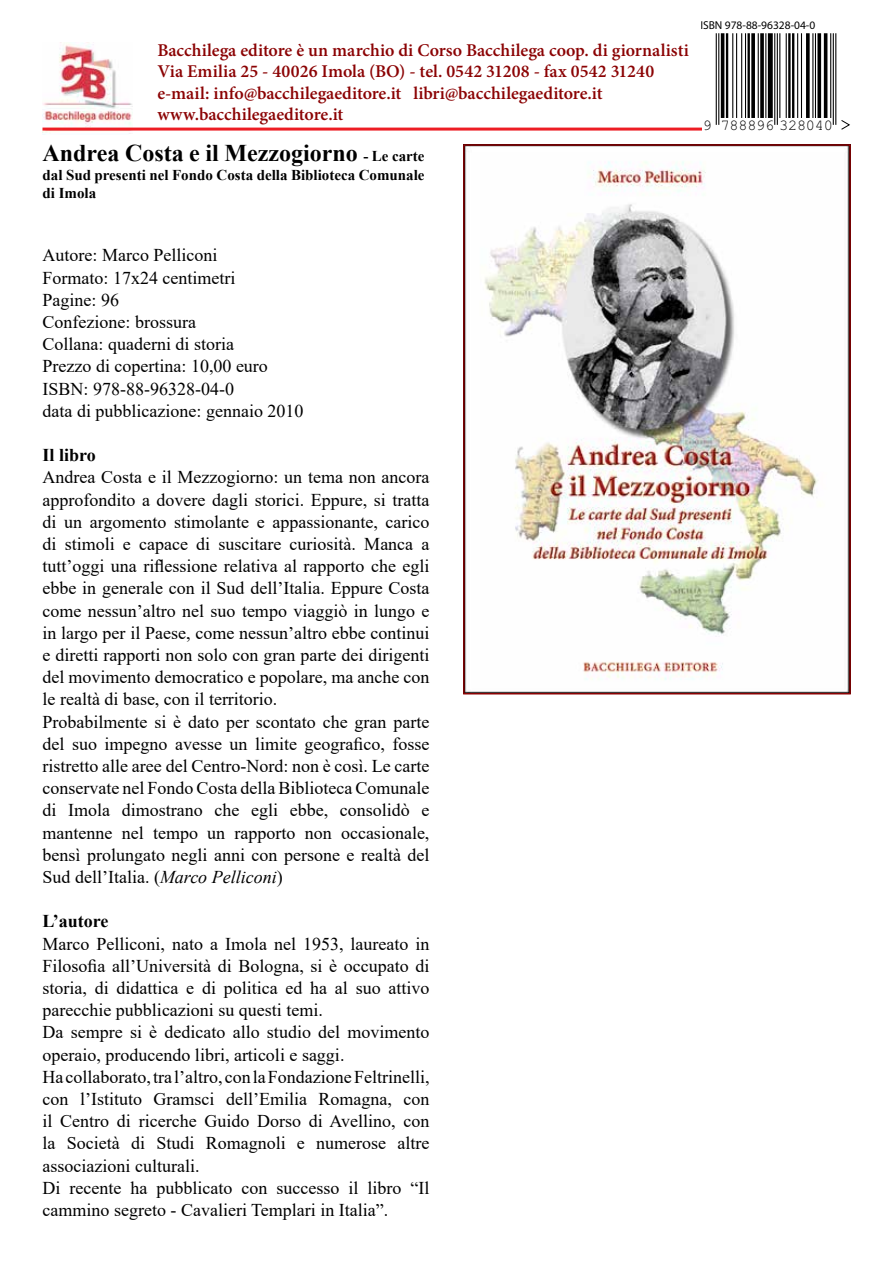
<style>
.page{position:relative;width:893px;height:1263px;background:#fff}
.page>*{position:absolute;margin:0;border:0;box-sizing:border-box;transform-origin:0 0}
.t1{font:700 24px "Times New Roman";color:#000}
.t2{font:18px/22.2px "Times New Roman";color:#000}
.t3{font:600 18px/21.6px "Minion Pro";color:#8b0304}
.t4{font:700 18px "Times New Roman";color:#000}
.t5{font:15.3px "Helvetica";letter-spacing:-.015em;color:#000}
.t6{font:700 15px/18.6px "Times New Roman";color:#000}
.t7{font:11.4px "Courier";color:#000}
.s1{font-size:15px}
.s2{font-style:italic}
</style>
<div class="page">
<img style="left:43px;top:43px;width:90px;height:92px">
<hr style="left:43px;top:128px;width:807px;height:3px;background:#ed1d24">
<img style="left:466px;top:147px;width:382px;height:544px">
<div style="left:463px;top:144px;width:388px;height:550px;border:2px solid #8b0304"></div>
<svg style="left:702px;top:33px;width:138px;height:98px"></svg>
<hr style="left:716px;top:33px;width:1px;height:92px;background:#000">
<hr style="left:718px;top:33px;width:1px;height:92px;background:#000">
<hr style="left:721px;top:33px;width:3px;height:85px;background:#000">
<hr style="left:726px;top:33px;width:2px;height:85px;background:#000">
<hr style="left:732px;top:33px;width:1px;height:85px;background:#000">
<hr style="left:736px;top:33px;width:1px;height:85px;background:#000">
<hr style="left:741px;top:33px;width:1px;height:85px;background:#000">
<hr style="left:745px;top:33px;width:1px;height:85px;background:#000">
<hr style="left:747px;top:33px;width:3px;height:85px;background:#000">
<svg style="left:751px;top:33px;width:4px;height:85px"></svg>
<hr style="left:758px;top:33px;width:1px;height:85px;background:#000">
<svg style="left:760px;top:33px;width:4px;height:85px"></svg>
<hr style="left:765px;top:33px;width:1px;height:85px;background:#000">
<div style="left:768px;top:33px;width:5px;height:85px;background:#000"></div>
<hr style="left:774px;top:33px;width:1px;height:92px;background:#000">
<hr style="left:777px;top:33px;width:1px;height:92px;background:#000">
<hr style="left:779px;top:33px;width:1px;height:85px;background:#000">
<hr style="left:786px;top:33px;width:1px;height:85px;background:#000">
<hr style="left:788px;top:33px;width:3px;height:85px;background:#000">
<hr style="left:792px;top:33px;width:2px;height:85px;background:#000">
<hr style="left:797px;top:33px;width:1px;height:85px;background:#000">
<hr style="left:801px;top:33px;width:1px;height:85px;background:#000">
<svg style="left:806px;top:33px;width:4px;height:85px"></svg>
<hr style="left:812px;top:33px;width:1px;height:85px;background:#000">
<hr style="left:815px;top:33px;width:1px;height:85px;background:#000">
<svg style="left:817px;top:33px;width:4px;height:85px"></svg>
<hr style="left:824px;top:33px;width:3px;height:85px;background:#000">
<hr style="left:830px;top:33px;width:1px;height:85px;background:#000">
<hr style="left:833px;top:33px;width:1px;height:92px;background:#000">
<hr style="left:835px;top:33px;width:1px;height:92px;background:#000">
<svg style="left:840px;top:120px;width:10px;height:11px"></svg>
<p class="t3" style="left:157px;top:39px;width:533px">Bacchilega editore è un marchio di Corso Bacchilega coop. di giornalisti Via Emilia 25 - 40026 Imola (BO) - tel. 0542 31208 - fax 0542 31240 e-mail: info@bacchilegaeditore.it libri@bacchilegaeditore.it www.bacchilegaeditore.it</p>
<h1 class="t1" style="left:43px;top:136px;width:383px">Andrea Costa e il Mezzogiorno <span class="s1">- Le carte</span></h1>
<p class="t6" style="left:43px;top:165px;width:383px">dal Sud presenti nel Fondo Costa della Biblioteca Comunale di Imola</p>
<p class="t7" style="left:700px;top:19px;width:116px">ISBN 978-88-96328-04-0</p>
<p class="t5" style="left:703px;top:116px;width:131px">9 788896 328040</p>
<p class="t2" style="left:43px;top:244px;width:262px">Autore: Marco Pelliconi<br>Formato: 17x24 centimetri<br>Pagine: 96<br>Confezione: brossura<br>Collana: quaderni di storia<br>Prezzo di copertina: 10,00 euro<br>ISBN: 978-88-96328-04-0<br>data di pubblicazione: gennaio 2010</p>
<p class="t4" style="left:43px;top:442px;width:55px">Il libro</p>
<p class="t2" style="left:43px;top:466px;width:388px">Andrea Costa e il Mezzogiorno: un tema non ancora approfondito a dovere dagli storici. Eppure, si tratta di un argomento stimolante e appassionante, carico di stimoli e capace di suscitare curiosità. Manca a tutt’oggi una riflessione relativa al rapporto che egli ebbe in generale con il Sud dell’Italia. Eppure Costa come nessun’altro nel suo tempo viaggiò in lungo e in largo per il Paese, come nessun’altro ebbe continui e diretti rapporti non solo con gran parte dei dirigenti del movimento democratico e popolare, ma anche con le realtà di base, con il territorio.<br>Probabilmente si è dato per scontato che gran parte del suo impegno avesse un limite geografico, fosse ristretto alle aree del Centro-Nord: non è così. Le carte conservate nel Fondo Costa della Biblioteca Comunale di Imola dimostrano che egli ebbe, consolidò e mantenne nel tempo un rapporto non occasionale, bensì prolungato negli anni con persone e realtà del Sud dell’Italia. (<span class="s2">Marco Pelliconi</span>)</p>
<p class="t4" style="left:43px;top:908px;width:68px">L’autore</p>
<p class="t2" style="left:43px;top:932px;width:388px">Marco Pelliconi, nato a Imola nel 1953, laureato in Filosofia all’Università di Bologna, si è occupato di storia, di didattica e di politica ed ha al suo attivo parecchie pubblicazioni su questi temi.<br>Da sempre si è dedicato allo studio del movimento operaio, producendo libri, articoli e saggi.<br>Ha collaborato, tra l’altro, con la Fondazione Feltrinelli, con l’Istituto Gramsci dell’Emilia Romagna, con il Centro di ricerche Guido Dorso di Avellino, con la Società di Studi Romagnoli e numerose altre associazioni culturali.<br>Di recente ha pubblicato con successo il libro “Il cammino segreto - Cavalieri Templari in Italia”.</p>
</div>
